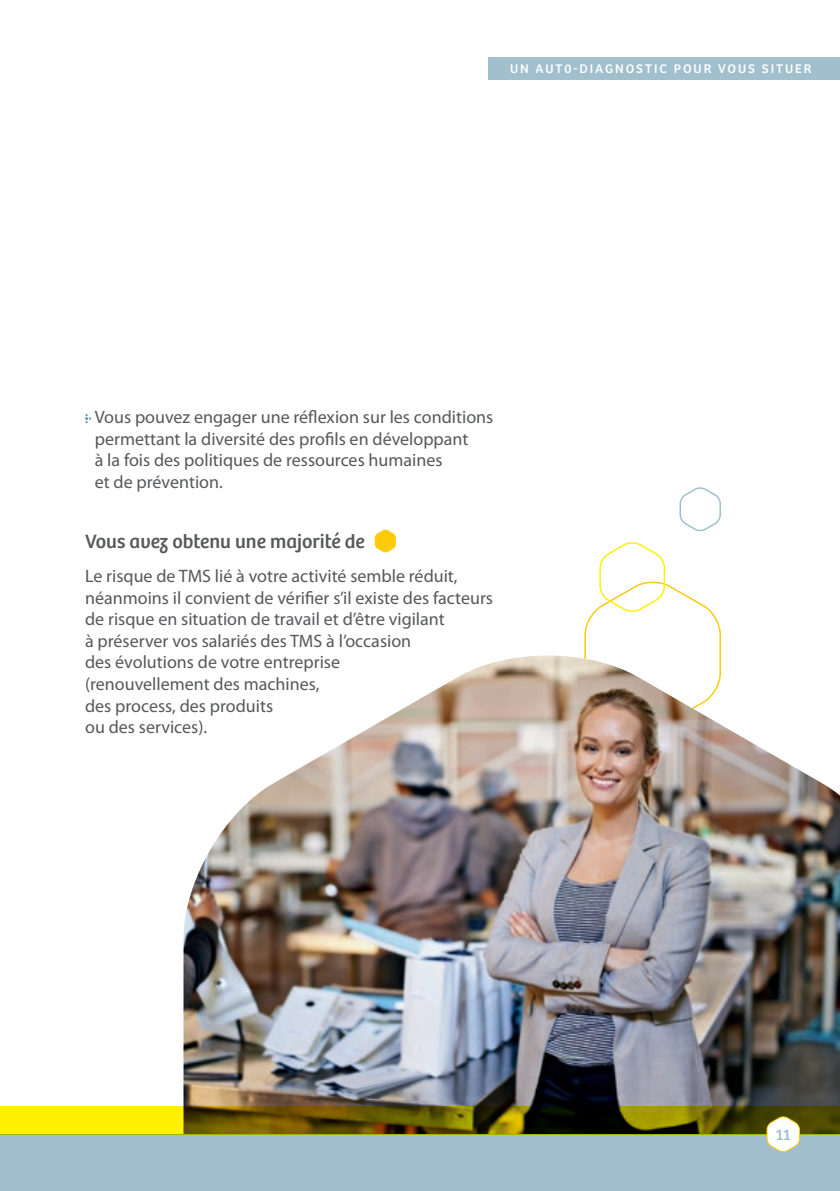
<style>
.page{position:relative;width:840px;height:1191px;background:#fff}
.page>*{position:absolute;margin:0;border:0;box-sizing:border-box;transform-origin:0 0}
.t1{font:20px "Bree";color:#57585a}
.t2{font:18px/21.6px "Myriad Pro";color:#57585a}
.t3{font:16px "Bree";color:#a1bfcd}
.t4{font:13px "Bree";letter-spacing:.15em;color:#fff}
</style>
<div class="page">
<svg style="left:584px;top:542px;width:137px;height:113px"></svg>
<svg style="left:679px;top:487px;width:42px;height:45px"></svg>
<img style="left:183px;top:655px;width:656px;height:451px">
<div style="left:0;top:1134px;width:839px;height:57px;background:#a1bfcd"></div>
<svg style="left:0;top:1106px;width:839px;height:28px;background:#796d00"></svg>
<svg style="left:765px;top:1115px;width:35px;height:38px"></svg>
<div style="left:488px;top:57px;width:351px;height:22px;background:#a1bfcd"></div>
<svg style="left:85px;top:414px;width:6px;height:9px"></svg>
<svg style="left:374px;top:529px;width:21px;height:23px"></svg>
<p class="t4" style="left:509px;top:61px;width:303px">UN AUT0-DIAGNOSTIC POUR VOUS SITUER</p>
<p class="t2" style="left:95px;top:406px;width:400px">Vous pouvez engager une réflexion sur les conditions permettant la diversité des profils en développant<br>à la fois des politiques de ressources humaines<br>et de prévention.</p>
<p class="t1" style="left:85px;top:529px;width:281px">Vous avez obtenu une majorité de</p>
<p class="t2" style="left:85px;top:565px;width:409px">Le risque de TMS lié à votre activité semble réduit, néanmoins il convient de vérifier s’il existe des facteurs de risque en situation de travail et d’être vigilant<br>à préserver vos salariés des TMS à l’occasion<br>des évolutions de votre entreprise<br>(renouvellement des machines,<br>des process, des produits<br>ou des services).</p>
<p class="t3" style="left:775px;top:1125px;width:16px">11</p>
</div>
